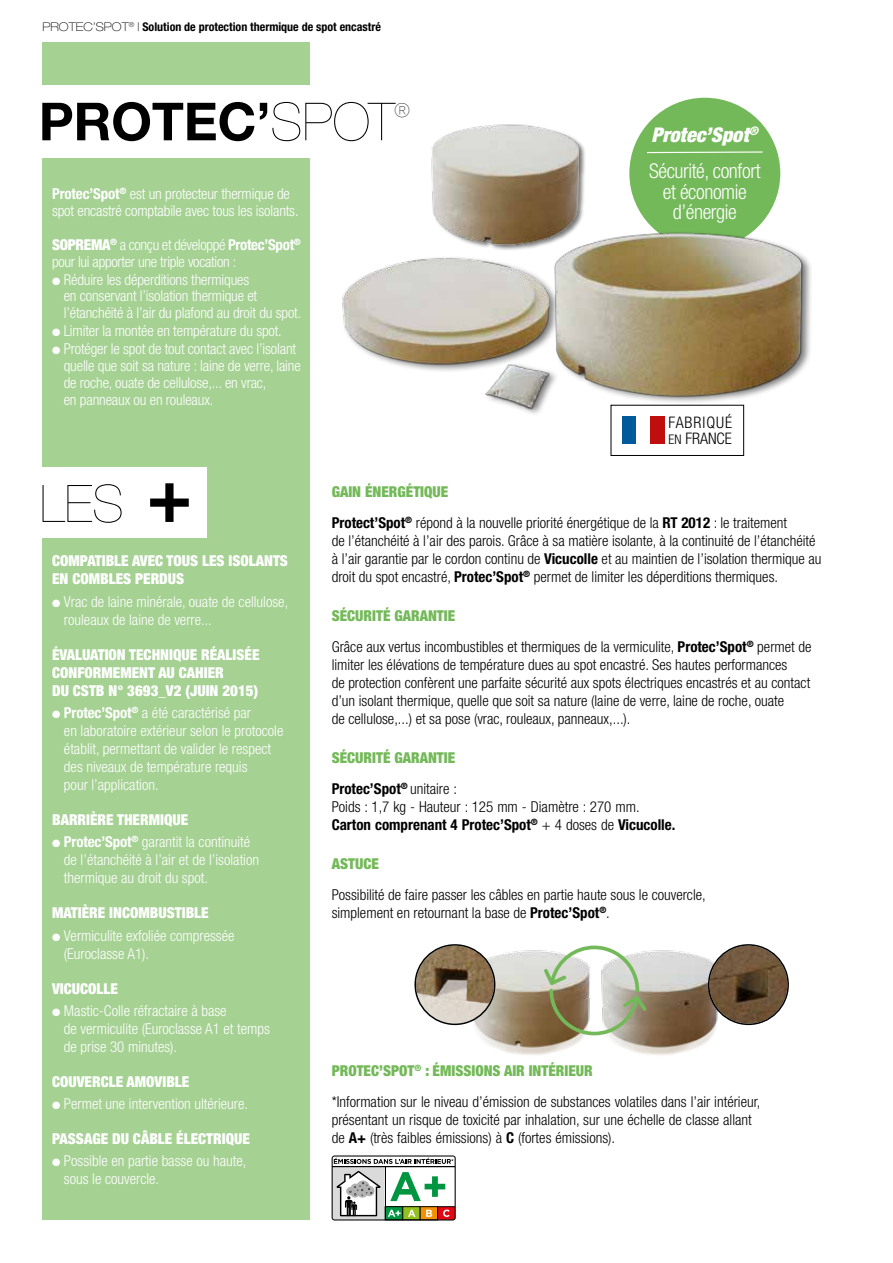
<style>
.page{position:relative;width:893px;height:1263px;background:#fff}
.page>*{position:absolute;margin:0;border:0;box-sizing:border-box;transform-origin:0 0}
.t1{font:700 52.5px "Helvetica Neue";letter-spacing:-.005em;color:#000}
.t2{font:200 51.75px "Helvetica Neue";color:#000}
.t3{font:300 condensed 20.4px/20.4px "Helvetica Neue";letter-spacing:-.02em;color:#fff;text-align:center}
.t4{font:italic 900 condensed 20.25px "Helvetica Neue";color:#fff}
.t5{font:200 19.2px "Helvetica Neue";color:#000}
.t6{font:300 condensed 15.9px/15.9px "Helvetica Neue";letter-spacing:.045em;color:#000}
.t7{font:300 condensed 15px/18px "Helvetica Neue";color:#000}
.t8{font:300 condensed 15px/18px "Helvetica Neue";color:#fff}
.t9{font:900 condensed 15px/18px "Helvetica Neue";color:#fff}
.t10{font:300 condensed 15px/16.8px "Helvetica Neue";letter-spacing:-.02em;color:#fff}
.t11{font:900 condensed 15px/30.8px "Helvetica Neue";color:#74b959}
.t12{font:700 condensed 12px "Helvetica Neue";color:#000}
.s1{font-weight:100;font-stretch:expanded}
.s2{font-weight:200}
.s3{font-weight:700}
.s4{font-weight:900}
.s5{font-size:13.2px}
.s6{font-weight:700;font-size:76.5px}
.s7{font-weight:900;color:#74b959}
.s8{font-weight:700;color:#000}
.s9{font-weight:300;color:#000}
</style>
<div class="page">
<svg style="left:332px;top:1155px;width:124px;height:65px"></svg>
<img style="left:455px;top:944px;width:128px;height:111px">
<img style="left:583px;top:947px;width:152px;height:108px">
<img style="left:709px;top:946px;width:78px;height:77px;border-radius:39px">
<div style="left:708px;top:944px;width:81px;height:81px;border:2px solid #000;border-radius:50%"></div>
<svg style="left:415px;top:945px;width:80px;height:79px"></svg>
<img style="left:416px;top:946px;width:78px;height:77px;border-radius:39px">
<div style="left:414px;top:944px;width:81px;height:81px;border:2px solid #000;border-radius:50%"></div>
<svg style="left:544px;top:945px;width:103px;height:90px"></svg>
<img style="left:431px;top:124px;width:154px;height:81px">
<div style="left:43px;top:43px;width:267px;height:1177px;background:#a5d193"></div>
<div style="left:0;top:467px;width:207px;height:71px;background:#fff"></div>
<div style="left:0;top:85px;width:315px;height:72px;background:#fff"></div>
<div style="left:629px;top:98px;width:151px;height:151px;background:#74b959;border-radius:50%"></div>
<svg style="left:647px;top:151px;width:116px;height:3px"></svg>
<img style="left:342px;top:205px;width:469px;height:214px">
<div style="left:611px;top:405px;width:133px;height:50px;background:#fff"></div>
<div style="left:611px;top:405px;width:133px;height:51px;border:1px solid #000"></div>
<div style="left:622px;top:417px;width:14px;height:27px;background:#005a9a"></div>
<div style="left:650px;top:417px;width:15px;height:27px;background:#c00d0e"></div>
<p class="t12" style="left:43px;top:19px;width:340px"><span class="s1">PROTEC’SPOT</span><sup>®</sup> <span class="s1">|</span> Solution de protection thermique de spot encastré</p>
<h1 class="t1" style="left:39px;top:89px;width:358px">PROTEC’<span class="s2">SPOT</span></h1>
<p class="t5" style="left:395px;top:99px;width:17px">®</p>
<p class="t8" style="left:52px;top:185px;width:248px;line-height:16.8px"><span class="s3">Protec’Spot</span><sup>®</sup> est un protecteur thermique de spot encastré comptabile avec tous les isolants.</p>
<p class="t10" style="left:52px;top:236px;width:250px"><span class="s4">SOPREMA</span><sup>®</sup> a conçu et développé <span class="s3">Protec’Spot</span><sup>® </sup>pour lui apporter une triple vocation :</p>
<p class="t8" style="left:64px;top:271px;width:239px;line-height:16.8px;text-indent:-12px">● Réduire les déperditions thermiques<br>en conservant l’isolation thermique et l’étanchéité à l’air du plafond au droit du spot.</p>
<p class="t8" style="left:52px;top:322px;width:231px">● Limiter la montée en température du spot.</p>
<p class="t8" style="left:64px;top:340px;width:239px;line-height:16.8px;text-indent:-12px">● Protéger le spot de tout contact avec l’isolant quelle que soit sa nature : laine de verre, laine de roche, ouate de cellulose,... en vrac,<br>en panneaux ou en rouleaux.</p>
<h3 class="t4" style="left:651px;top:122px;width:108px">Protec’Spot<sup>®</sup></h3>
<h3 class="t3" style="left:649px;top:161px;width:113px">Sécurité, confort et économie d’énergie</h3>
<p class="t6" style="left:668px;top:414px;width:65px">FABRIQUÉ<br><span class="s5">EN</span> FRANCE</p>
<h2 class="t2" style="left:40px;top:474px;width:154px">LES <span class="s6">+</span></h2>
<p class="t9" style="left:52px;top:552px;width:237px">COMPATIBLE AVEC TOUS LES ISOLANTS<br>EN COMBLES PERDUS</p>
<p class="t8" style="left:64px;top:592px;width:226px;text-indent:-12px">● Vrac de laine minérale, ouate de cellulose, rouleaux de laine de verre...</p>
<p class="t9" style="left:52px;top:645px;width:209px">ÉVALUATION TECHNIQUE RÉALISÉE<br>CONFORMEMENT AU CAHIER<br>DU CSTB N° 3693_V2 (JUIN 2015)</p>
<p class="t8" style="left:64px;top:703px;width:221px;text-indent:-12px">● <span class="s3">Protec’Spot</span><sup>®</sup> a été caractérisé par<br>en laboratoire extérieur selon le protocole établit, permettant de valider le respect des niveaux de température requis<br>pour l’application.</p>
<p class="t9" style="left:52px;top:810px;width:138px">BARRIÈRE THERMIQUE</p>
<p class="t8" style="left:64px;top:833px;width:197px;text-indent:-12px">● <span class="s3">Protec’Spot</span><sup>®</sup> garantit la continuité de l’étanchéité à l’air et de l’isolation thermique au droit du spot.</p>
<p class="t9" style="left:52px;top:904px;width:158px">MATIÈRE INCOMBUSTIBLE</p>
<p class="t8" style="left:64px;top:926px;width:172px;text-indent:-12px">● Vermiculite exfoliée compressée (Euroclasse A1).</p>
<p class="t9" style="left:52px;top:979px;width:67px">VICUCOLLE</p>
<p class="t8" style="left:64px;top:1001px;width:207px;text-indent:-12px">● Mastic-Colle réfractaire à base<br>de vermiculite (Euroclasse A1 et temps de prise 30 minutes).</p>
<p class="t9" style="left:52px;top:1072px;width:139px">COUVERCLE AMOVIBLE</p>
<p class="t8" style="left:52px;top:1094px;width:197px">● Permet une intervention ultérieure.</p>
<p class="t9" style="left:52px;top:1129px;width:199px">PASSAGE DU CÂBLE ÉLECTRIQUE</p>
<p class="t8" style="left:64px;top:1152px;width:184px;text-indent:-12px">● Possible en partie basse ou haute, sous le couvercle.</p>
<p class="t7" style="left:332px;top:476px;width:457px;line-height:30.8px"><span class="s7">GAIN ÉNERGÉTIQUE<br></span><span class="s3">Protect’Spot</span><sup>®</sup> répond à la nouvelle priorité énergétique de la <span class="s3">RT 2012</span> : le traitement</p>
<p class="t7" style="left:332px;top:531px;width:491px">de l’étanchéité à l’air des parois. Grâce à sa matière isolante, à la continuité de l’étanchéité à l’air garantie par le cordon continu de <span class="s3">Vicucolle</span> et au maintien de l’isolation thermique au droit du spot encastré, <span class="s3">Protec’Spot</span><sup>®</sup> permet de limiter les déperditions thermiques.</p>
<p class="t7" style="left:332px;top:600px;width:481px;line-height:30.8px"><span class="s7">SÉCURITÉ GARANTIE<br></span>Grâce aux vertus incombustibles et thermiques de la vermiculite, <span class="s3">Protec’Spot</span><sup>®</sup> permet de</p>
<p class="t7" style="left:332px;top:655px;width:480px">limiter les élévations de température dues au spot encastré. Ses hautes performances<br>de protection confèrent une parfaite sécurité aux spots électriques encastrés et au contact d’un isolant thermique, quelle que soit sa nature (laine de verre, laine de roche, ouate<br>de cellulose,...) et sa pose (vrac, rouleaux, panneaux,...).</p>
<p class="t11" style="left:332px;top:742px;width:127px">SÉCURITÉ GARANTIE<br><span class="s8">Protec’Spot</span><sup>®</sup> <span class="s9">unitaire :</span></p>
<p class="t7" style="left:332px;top:797px;width:345px">Poids : 1,7 kg - Hauteur : 125 mm - Diamètre : 270 mm.<br><span class="s3">Carton comprenant 4 Protec’Spot</span><sup>®</sup> + 4 doses de <span class="s3">Vicucolle.</span></p>
<p class="t11" style="left:332px;top:848px;width:49px">ASTUCE</p>
<p class="t7" style="left:332px;top:885px;width:376px">Possibilité de faire passer les câbles en partie haute sous le couvercle, simplement en retournant la base de <span class="s3">Protec’Spot</span><sup>®</sup>.</p>
<p class="t7" style="left:332px;top:1055px;width:430px;line-height:30.8px"><span class="s7">PROTEC’SPOT</span><sup>®</sup> <span class="s7">: ÉMISSIONS AIR INTÉRIEUR<br></span>*Information sur le niveau d’émission de substances volatiles dans l’air intérieur,</p>
<p class="t7" style="left:332px;top:1110px;width:422px">présentant un risque de toxicité par inhalation, sur une échelle de classe allant de <span class="s3">A+</span> (très faibles émissions) à <span class="s3">C</span> (fortes émissions).</p>
</div>
